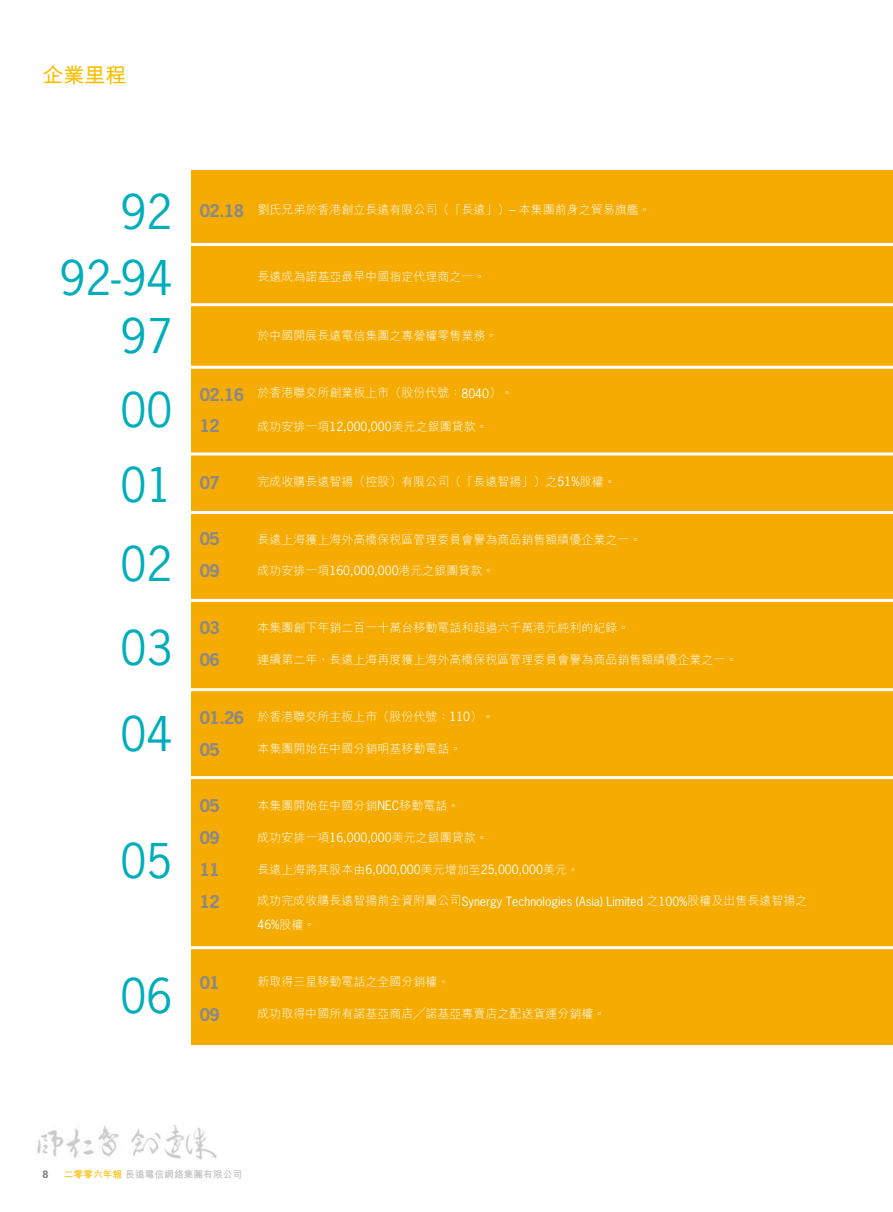
<style>
.page{position:relative;width:893px;height:1212px;background:#fff}
.page>*{position:absolute;margin:0;border:0;box-sizing:border-box;transform-origin:0 0}
.t1{font:45px/74.2px "News Gothic Std";color:#00aebb;text-align:justify}
.t2{font:700 21px "M Hei HK";color:#fabe00}
.t3{font:700 16.5px/31.8px "News Gothic Std";letter-spacing:-.03em;color:#898989}
.t4{font:300 12px "M Hei HK";color:#fff}
.t5{font:12px/23.2px "News Gothic Std";color:#fff}
.t6{font:700 9.75px "M Hei HK";color:#bfc0c0}
.s1{font-family:"News Gothic Std";font-weight:400}
.s2{font-family:"M Hei HK";font-weight:300}
.s3{color:#fabe00}
</style>
<div class="page">
<img style="left:37px;top:1125px;width:180px;height:35px">
<div style="left:191px;top:170px;width:702px;height:875px;background:#f6ab00"></div>
<hr style="left:169px;top:243px;width:724px;height:3px;background:#fff">
<hr style="left:169px;top:303px;width:724px;height:3px;background:#fff">
<hr style="left:169px;top:366px;width:724px;height:3px;background:#fff">
<hr style="left:169px;top:452px;width:724px;height:3px;background:#fff">
<hr style="left:169px;top:511px;width:724px;height:3px;background:#fff">
<hr style="left:169px;top:599px;width:724px;height:3px;background:#fff">
<hr style="left:169px;top:688px;width:724px;height:3px;background:#fff">
<hr style="left:169px;top:776px;width:724px;height:3px;background:#fff">
<hr style="left:169px;top:946px;width:724px;height:3px;background:#fff">
<h2 class="t2" style="left:43px;top:60px;width:85px">企業里程</h2>
<h1 class="t1" style="left:60px;top:178px;width:114px;line-height:66px;text-align:right">92<br>92-94</h1>
<h1 class="t1" style="left:121px;top:299px;width:53px">97<br>00<br>01</h1>
<h1 class="t1" style="left:121px;top:521px;width:53px;line-height:84.8px">02<br>03<br>04</h1>
<h1 class="t1" style="left:121px;top:824px;width:53px">05</h1>
<h1 class="t1" style="left:121px;top:959px;width:53px">06</h1>
<h3 class="t3" style="left:200px;top:195px;width:44px">02.18</h3>
<p class="t4" style="left:257px;top:201px;width:395px">劉氏兄弟於香港創立長遠有限公司（「長遠」）<span class="s1">–</span> 本集團前身之貿易旗艦。</p>
<p class="t4" style="left:257px;top:268px;width:229px">長遠成為諾基亞最早中國指定代理商之一。</p>
<p class="t4" style="left:257px;top:327px;width:241px">於中國開展長遠電信集團之專營權零售業務。</p>
<h3 class="t3" style="left:200px;top:378px;width:46px">02.16<br>12</h3>
<p class="t4" style="left:257px;top:385px;width:257px">於香港聯交所創業板上市（股份代號：<span class="s1">8040</span>）。</p>
<p class="t4" style="left:257px;top:418px;width:232px">成功安排一項<span class="s1">12,000,000</span>美元之銀團貸款。</p>
<h3 class="t3" style="left:200px;top:467px;width:22px">07</h3>
<h3 class="t3" style="left:200px;top:523px;width:22px">05<br>09</h3>
<p class="t4" style="left:257px;top:473px;width:360px">完成收購長遠智揚（控股）有限公司（「長遠智揚」）之<span class="s1">51%</span>股權。</p>
<p class="t4" style="left:257px;top:531px;width:385px">長遠上海獲上海外高橋保稅區管理委員會譽為商品銷售額績優企業之一。</p>
<p class="t4" style="left:257px;top:562px;width:239px">成功安排一項<span class="s1">160,000,000</span>港元之銀團貸款。</p>
<h3 class="t3" style="left:200px;top:611px;width:22px">03<br>06</h3>
<p class="t4" style="left:257px;top:619px;width:373px">本集團創下年銷二百一十萬台移動電話和超過六千萬港元純利的紀錄。</p>
<p class="t4" style="left:257px;top:651px;width:481px">連續第二年，長遠上海再度獲上海外高橋保稅區管理委員會譽為商品銷售額績優企業之一。</p>
<h3 class="t3" style="left:200px;top:701px;width:46px">01.26<br>05</h3>
<p class="t4" style="left:257px;top:708px;width:238px">於香港聯交所主板上市（股份代號：<span class="s1">110</span>）。</p>
<p class="t4" style="left:257px;top:740px;width:205px">本集團開始在中國分銷明基移動電話。</p>
<h3 class="t3" style="left:200px;top:790px;width:22px;text-align:justify">05<br>09<br>11<br>12</h3>
<p class="t4" style="left:257px;top:797px;width:203px">本集團開始在中國分銷<span class="s1">NEC</span>移動電話。</p>
<p class="t4" style="left:257px;top:829px;width:232px">成功安排一項<span class="s1">16,000,000</span>美元之銀團貸款。</p>
<p class="t5" style="left:257px;top:857px;width:323px"><span class="s2">長遠上海將其股本由</span>6,000,000<span class="s2">美元增加至</span>25,000,000<span class="s2">美元。</span></p>
<p class="t5" style="left:257px;top:889px;width:552px"><span class="s2">成功完成收購長遠智揚前全資附屬公司</span>Synergy Technologies (Asia) Limited <span class="s2">之</span>100%<span class="s2">股權及出售長遠智揚之<br></span>46%<span class="s2">股權。</span></p>
<h3 class="t3" style="left:200px;top:966px;width:22px">01<br>09</h3>
<p class="t4" style="left:257px;top:973px;width:193px">新取得三星移動電話之全國分銷權。</p>
<p class="t4" style="left:257px;top:1005px;width:349px">成功取得中國所有諾基亞商店╱諾基亞專賣店之配送貨運分銷權。</p>
<p class="t6" style="left:64px;top:1167px;width:180px"><span class="s3">二零零六年報</span>長遠電信網絡集團有限公司</p>
</div>
